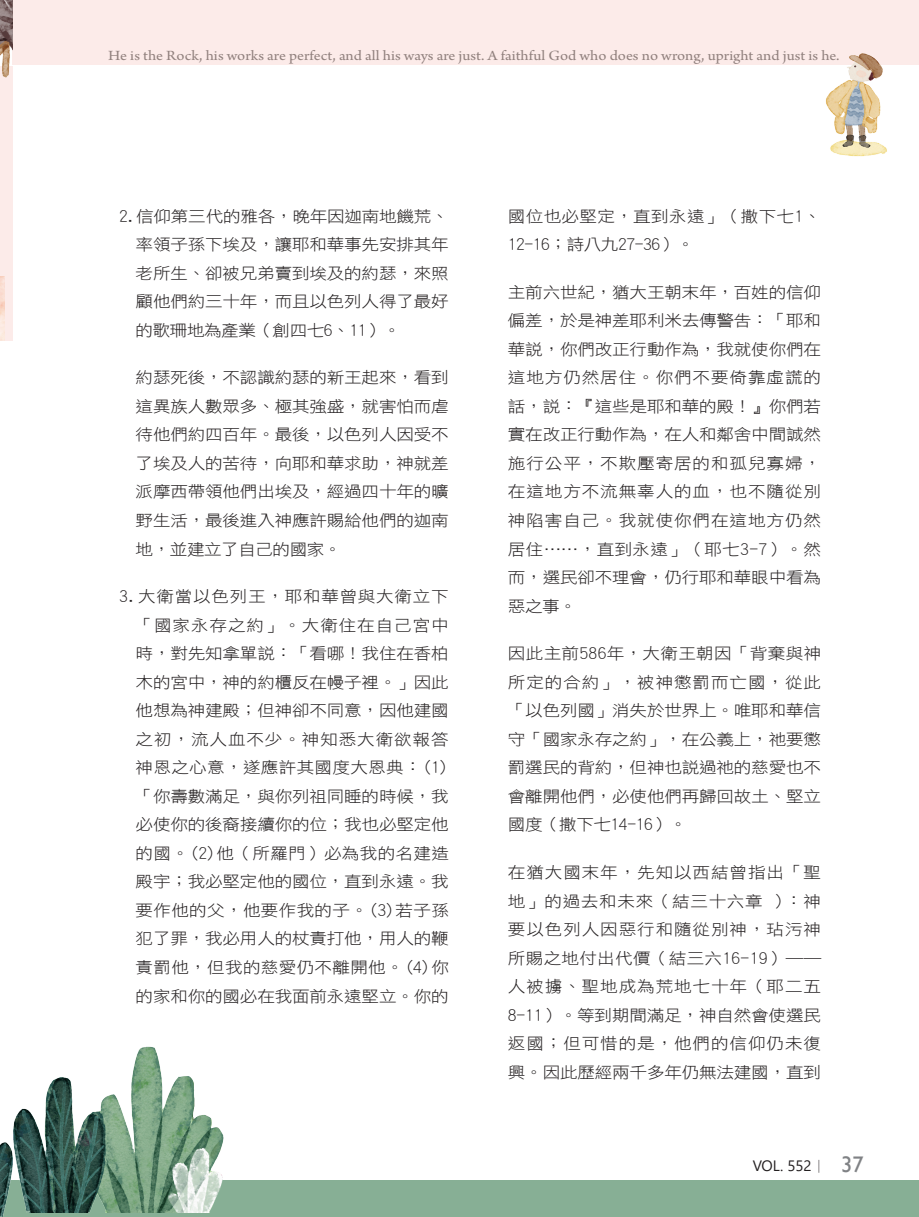
<style>
.page{position:relative;width:919px;height:1217px;background:#fff}
.page>*{position:absolute;margin:0;border:0;box-sizing:border-box;transform-origin:0 0}
.t1{font:22.5px "Gill Sans";color:#808285}
.Normal點{font:15.75px/28.5px "DF Hei W3 WIN BF";letter-spacing:-.01em;color:#231f20;text-align:justify;scale:1.11 1}
.Normal點-2{font:15.75px/28.5px "DF Hei W3 WIN BF";letter-spacing:.02em;color:#231f20;scale:1.11 1}
.t2{font:15px "Segoe UI";color:#231f20}
.Normal經文{font:14.85px "Arno Pro";color:#91817e;scale:1.11 1}
.s1{font-family:"Adobe Ming Std";font-weight:300}
</style>
<div class="page">
<div style="left:0;top:66px;width:13px;height:274px;background:#fcebe9"></div>
<img style="left:0;top:276px;width:4px;height:64px">
<div style="left:13px;top:0;width:905px;height:64px;background:#fcebe9"></div>
<div style="left:13px;top:1179px;width:905px;height:37px;background:#87af95"></div>
<img style="left:14px;top:1046px;width:209px;height:166px">
<img style="left:0;top:1142px;width:13px;height:74px">
<img style="left:0;top:0;width:13px;height:78px">
<img style="left:821px;top:53px;width:97px;height:104px">
<p class="Normal經文" style="left:108px;top:47px;width:660px">He is the Rock, his works are perfect, and all his ways are just. A faithful God who does no wrong, upright and just is he.</p>
<p class="Normal點" style="left:136px;top:201px;width:283px;text-indent:-16px">2.信仰第三代的雅各，晚年因迦南地饑荒、率領子孫下埃及，讓耶和華事先安排其年老所生、卻被兄弟賣到埃及的約瑟，來照顧他們約三十年，而且以色列人得了最好的歌珊地為產業（創四七6、11）。</p>
<p class="Normal點" style="left:136px;top:363px;width:283px">約瑟死後，不認識約瑟的新王起來，看到這異族人數眾多、極其強盛，就害怕而虐待他們約四百年。最後，以色列人因受不了埃及人的苦待，向耶和華求助，神就差派摩西帶領他們出埃及，經過四十年的曠野生活，最後進入神應許賜給他們的迦南地，並建立了自己的國家。</p>
<p class="Normal點" style="left:136px;top:582px;width:284px;text-indent:-16px">3.大衛當以色列王，耶和華曾與大衛立下「國家永存之約」。大衛住在自己宮中時，對先知拿單說：「看哪！我住在香柏木的宮中，神的約櫃反在幔子裡。」因此他想為神建殿；但神卻不同意，因他建國之初，流人血不少。神知悉大衛欲報答神恩之心意，遂應許其國度大恩典：(1)「你壽數滿足，與你列祖同睡的時候，我必使你的後裔接續你的位；我也必堅定他的國。(2)他（所羅門）必為我的名建造殿宇；我必堅定他的國位，直到永遠。我要作他的父，他要作我的子。(3)若子孫犯了罪，我必用人的杖責打他，用人的鞭責罰他，但我的慈愛仍不離開他。(4)你的家和你的國必在我面前永遠堅立。你的</p>
<p class="Normal點-2" style="left:508px;top:201px;width:284px">國位也必堅定，直到永遠」（撒下七1、<br>12-16；詩八九27-36）。</p>
<p class="Normal點" style="left:508px;top:278px;width:283px">主前六世紀，猶大王朝末年，百姓的信仰偏差，於是神差耶利米去傳警告：「耶和華說，你們改正行動作為，我就使你們在這地方仍然居住。你們不要倚靠虛謊的話，說：『這些是耶和華的殿！』你們若實在改正行動作為，在人和鄰舍中間誠然施行公平，不欺壓寄居的和孤兒寡婦，在這地方不流無辜人的血，也不隨從別神陷害自己。我就使你們在這地方仍然居住……，直到永遠」（耶七3-7）。然而，選民卻不理會，仍行耶和華眼中看為惡之事。</p>
<p class="Normal點" style="left:508px;top:639px;width:284px">因此主前586年，大衛王朝因「背棄與神所定的合約」，被神懲罰而亡國，從此「以色列國」消失於世界上。唯耶和華信守「國家永存之約」，在公義上，祂要懲罰選民的背約，但神也說過祂的慈愛也不會離開他們，必使他們再歸回故土、堅立國度（撒下七14-16）。</p>
<p class="Normal點" style="left:508px;top:857px;width:284px">在猶大國末年，先知以西結曾指出「聖地」的過去和未來（結三十六章 )：神要以色列人因惡行和隨從別神，玷污神所賜之地付出代價（結三六16-19）──人被擄、聖地成為荒地七十年（耶二五8-11）。等到期間滿足，神自然會使選民返國；但可惜的是，他們的信仰仍未復興。因此歷經兩千多年仍無法建國，直到</p>
<p class="t2" style="left:752px;top:1151px;width:75px">VOL. 552<span class="s1">｜</span></p>
<p class="t1" style="left:841px;top:1150px;width:24px">37</p>
</div>
